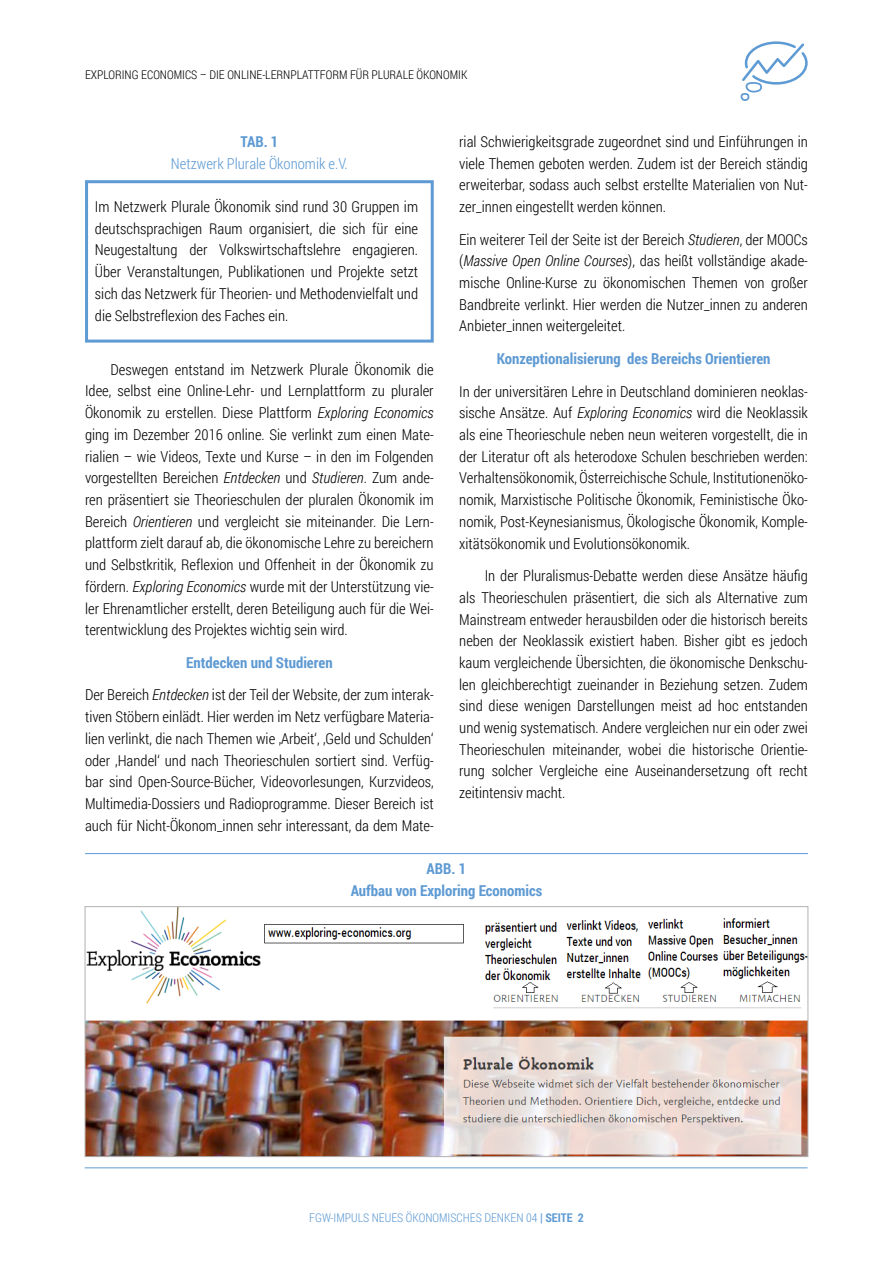
<style>
.page{position:relative;width:893px;height:1263px;background:#fff}
.page>*{position:absolute;margin:0;border:0;box-sizing:border-box;transform-origin:0 0}
.t1{font:300 15px/21.8px "Roboto Condensed";color:#000;text-align:justify}
.t2{font:700 15px/21.8px "Roboto Condensed";color:#5e9ad3;text-align:center}
.t3{font:300 15px "Roboto Condensed";color:#5e9ad3}
.t4{font:300 12px "Roboto Condensed";color:#000}
.t5{font:300 12px "Roboto Condensed";color:#5e9ad3}
.s1{font-style:italic}
.s2{font-weight:700;color:#5e9ad3}
.s3{font-weight:700}
</style>
<div class="page">
<img style="left:87px;top:908px;width:719px;height:247px">
<div style="left:85px;top:906px;width:723px;height:251px;border:1px solid #b3b2b2"></div>
<hr style="left:85px;top:1167px;width:722px;height:1px;background:#5e9ad3">
<hr style="left:85px;top:853px;width:723px;height:1px;background:#5e9ad3">
<div style="left:85px;top:180px;width:349px;height:163px;border:3px solid #5e9ad3"></div>
<svg style="left:740px;top:41px;width:68px;height:60px"></svg>
<p class="t4" style="left:85px;top:66px;width:384px">EXPLORING ECONOMICS – DIE ONLINE-LERNPLATTFORM FÜR PLURALE ÖKONOMIK</p>
<p class="t2" style="left:240px;top:130px;width:40px">TAB. 1</p>
<p class="t3" style="left:171px;top:153px;width:178px">Netzwerk Plurale Ökonomik e.V.</p>
<p class="t1" style="left:95px;top:195px;width:325px">Im Netzwerk Plurale Ökonomik sind rund 30 Gruppen im deutschsprachigen Raum organisiert, die sich für eine Neugestaltung der Volkswirtschaftslehre engagieren.<br>Über Veranstaltungen, Publikationen und Projekte setzt sich das Netzwerk für Theorien- und Methodenvielfalt und die Selbstreflexion des Faches ein.</p>
<p class="t1" style="left:85px;top:358px;width:350px;text-indent:26px">Deswegen entstand im Netzwerk Plurale Ökonomik die Idee, selbst eine Online-Lehr- und Lernplattform zu pluraler Ökonomik zu erstellen. Diese Plattform <span class="s1">Exploring Economics </span>ging im Dezember 2016 online. Sie verlinkt zum einen Mate&shy;rialien – wie Videos, Texte und Kurse – in den im Folgenden vorgestellten Bereichen <span class="s1">Entdecken</span> und <span class="s1">Studieren</span>. Zum ande&shy;ren präsentiert sie Theorieschulen der pluralen Ökonomik im Bereich <span class="s1">Orientieren</span> und vergleicht sie miteinander. Die Lern&shy;plattform zielt darauf ab, die ökonomische Lehre zu bereichern und Selbstkritik, Reflexion und Offenheit in der Ökonomik zu fördern. <span class="s1">Exploring Economics</span> wurde mit der Unterstützung vie&shy;ler Ehrenamtlicher erstellt, deren Beteiligung auch für die Wei&shy;terentwicklung des Projektes wichtig sein wird.</p>
<p class="t1" style="left:85px;top:646px;width:350px;line-height:32.5px;text-align:center"><span class="s2">Entdecken und Studieren<br></span>Der Bereich <span class="s1">Entdecken</span> ist der Teil der Website, der zum interak-</p>
<p class="t1" style="left:85px;top:705px;width:350px">tiven Stöbern einlädt. Hier werden im Netz verfügbare Materia&shy;lien verlinkt, die nach Themen wie ‚Arbeit‘, ‚Geld und Schulden‘ oder ‚Handel‘ und nach Theorieschulen sortiert sind. Verfüg&shy;bar sind Open-Source-Bücher, Videovorlesungen, Kurzvideos, Multimedia-Dossiers und Radioprogramme. Dieser Bereich ist auch für Nicht-Ökonom_innen sehr interessant, da dem Mate-</p>
<p class="t1" style="left:459px;top:130px;width:350px">rial Schwierigkeitsgrade zugeordnet sind und Einführungen in viele Themen geboten werden. Zudem ist der Bereich ständig erweiterbar, sodass auch selbst erstellte Materialien von Nut&shy;zer_innen eingestellt werden können.</p>
<p class="t1" style="left:459px;top:228px;width:350px">Ein weiterer Teil der Seite ist der Bereich <span class="s1">Studieren</span>, der MOOCs (<span class="s1">Massive Open Online Courses</span>), das heißt vollständige akade&shy;mische Online-Kurse zu ökonomischen Themen von großer Bandbreite verlinkt. Hier werden die Nutzer_innen zu anderen Anbieter_innen weitergeleitet.</p>
<p class="t2" style="left:497px;top:347px;width:275px">Konzeptionalisierung des Bereichs Orientieren</p>
<p class="t1" style="left:459px;top:380px;width:350px">In der universitären Lehre in Deutschland dominieren neoklas&shy;sische Ansätze. Auf <span class="s1">Exploring Economics</span> wird die Neoklassik als eine Theorieschule neben neun weiteren vorgestellt, die in der Literatur oft als heterodoxe Schulen beschrieben werden:<br>Verhaltensökonomik, Österreichische Schule, Institutionenöko&shy;nomik, Marxistische Politische Ökonomik, Feministische Öko&shy;nomik, Post-Keynesianismus, Ökologische Ökonomik, Komple&shy;xitätsökonomik und Evolutionsökonomik.</p>
<p class="t1" style="left:459px;top:564px;width:350px;text-indent:26px">In der Pluralismus-Debatte werden diese Ansätze häufig als Theorieschulen präsentiert, die sich als Alternative zum Mainstream entweder herausbilden oder die historisch bereits neben der Neoklassik existiert haben. Bisher gibt es jedoch kaum vergleichende Übersichten, die ökonomische Denkschu&shy;len gleichberechtigt zueinander in Beziehung setzen. Zudem sind diese wenigen Darstellungen meist ad hoc entstanden und wenig systematisch. Andere vergleichen nur ein oder zwei Theorieschulen miteinander, wobei die historische Orientie&shy;rung solcher Vergleiche eine Auseinandersetzung oft recht zeitintensiv macht.</p>
<p class="t2" style="left:351px;top:857px;width:193px">ABB. 1<br>Aufbau von Exploring Economics</p>
<p class="t5" style="left:309px;top:1209px;width:276px">FGW-IMPULS NEUES ÖKONOMISCHES DENKEN 04 <span class="s3">| SEITE 2</span></p>
</div>
